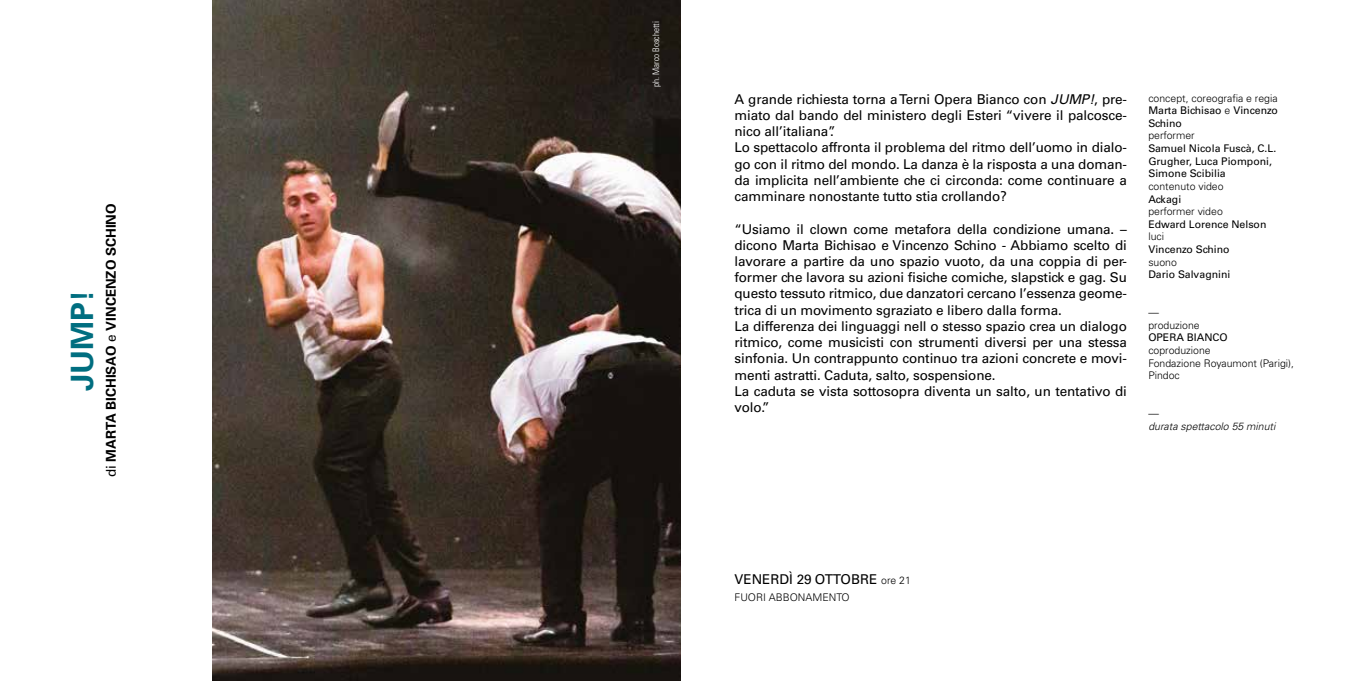
<style>
.page{position:relative;width:1361px;height:681px;background:#fff}
.page>*{position:absolute;margin:0;border:0;box-sizing:border-box;transform-origin:0 0}
.t1{font:700 30.75px "Univers";color:#006e80}
.t2{font:13.5px/16.2px "Univers LT Std";letter-spacing:-.01em;color:#000}
.t3{font:700 13.5px "Univers";color:#000}
.t4{font:10.5px/12.6px "Univers LT Std";color:#000;text-align:justify}
.t5{font:300 10.5px/12.6px "Univers LT Std";color:#000}
.t6{font:italic 300 10.5px "Univers LT Std";color:#000}
.t7{font:300 condensed 9px "Univers";color:#fff}
.s1{font-family:"Univers LT Std";font-weight:400}
.s2{font-style:italic}
.s3{font-weight:300}
.s4{font-weight:300;font-size:10.5px}
</style>
<div class="page">
<img style="left:213px;top:0;width:467px;height:680px">
<h1 class="t1" style="left:63px;top:391px;width:102px;rotate:-90deg">JUMP!</h1>
<p class="t3" style="left:102px;top:477px;width:275px;rotate:-90deg"><span class="s1">di</span> MARTA BICHISAO <span class="s1">e</span> VINCENZO SCHINO</p>
<p class="t7" style="left:650px;top:87px;width:67px;rotate:-90deg">ph. Marco Boschetti</p>
<p class="t2" style="left:734px;top:91px;width:394px">A grande richiesta torna a Terni Opera Bianco con <span class="s2">JUMP!</span>, pre&shy;miato dal bando del ministero degli Esteri “vivere il palcosce&shy;nico all’italiana”.<br>Lo spettacolo affronta il problema del ritmo dell’uomo in dialo&shy;go con il ritmo del mondo. La danza è la risposta a una doman&shy;da implicita nell’ambiente che ci circonda: come continuare a camminare nonostante tutto stia crollando?</p>
<p class="t2" style="left:734px;top:221px;width:394px">“Usiamo il clown come metafora della condizione umana. – dicono Marta Bichisao e Vincenzo Schino - Abbiamo scelto di lavorare a partire da uno spazio vuoto, da una coppia di per&shy;former che lavora su azioni fisiche comiche, slapstick e gag. Su questo tessuto ritmico, due danzatori cercano l’essenza geome&shy;trica di un movimento sgraziato e libero dalla forma.<br>La differenza dei linguaggi nell o stesso spazio crea un dialogo ritmico, come musicisti con strumenti diversi per una stessa sinfonia. Un contrappunto continuo tra azioni concrete e movi&shy;menti astratti. Caduta, salto, sospensione.<br>La caduta se vista sottosopra diventa un salto, un tentativo di volo.”</p>
<p class="t4" style="left:1148px;top:92px;width:131px"><span class="s3">concept, coreografia e regia </span>Marta Bichisao <span class="s3">e</span> Vincenzo Schino</p>
<p class="t5" style="left:1148px;top:129px;width:48px">performer</p>
<p class="t4" style="left:1148px;top:142px;width:129px;text-align:left">Samuel Nicola Fuscà, C.L.<br>Grugher, Luca Piomponi,<br>Simone Scibilia</p>
<p class="t5" style="left:1148px;top:180px;width:77px">contenuto video</p>
<p class="t4" style="left:1148px;top:192px;width:34px">Ackagi</p>
<p class="t5" style="left:1148px;top:205px;width:76px">performer video</p>
<p class="t4" style="left:1148px;top:218px;width:120px">Edward Lorence Nelson</p>
<p class="t5" style="left:1148px;top:230px;width:17px">luci</p>
<p class="t4" style="left:1148px;top:243px;width:83px">Vincenzo Schino</p>
<p class="t5" style="left:1148px;top:255px;width:30px">suono</p>
<p class="t4" style="left:1148px;top:268px;width:84px">Dario Salvagnini</p>
<p class="t5" style="left:1148px;top:306px;width:53px">— produzione</p>
<p class="t4" style="left:1148px;top:331px;width:81px">OPERA BIANCO</p>
<p class="t5" style="left:1148px;top:344px;width:147px">coproduzione<br>Fondazione Royaumont (Parigi),<br>Pindoc</p>
<p class="t5" style="left:1148px;top:407px;width:12px">—</p>
<p class="t6" style="left:1148px;top:419px;width:129px">durata spettacolo 55 minuti</p>
<p class="t2" style="left:734px;top:571px;width:178px">VENERDÌ 29 OTTOBRE <span class="s4">ore 21</span></p>
<p class="t5" style="left:734px;top:590px;width:117px">FUORI ABBONAMENTO</p>
</div>
